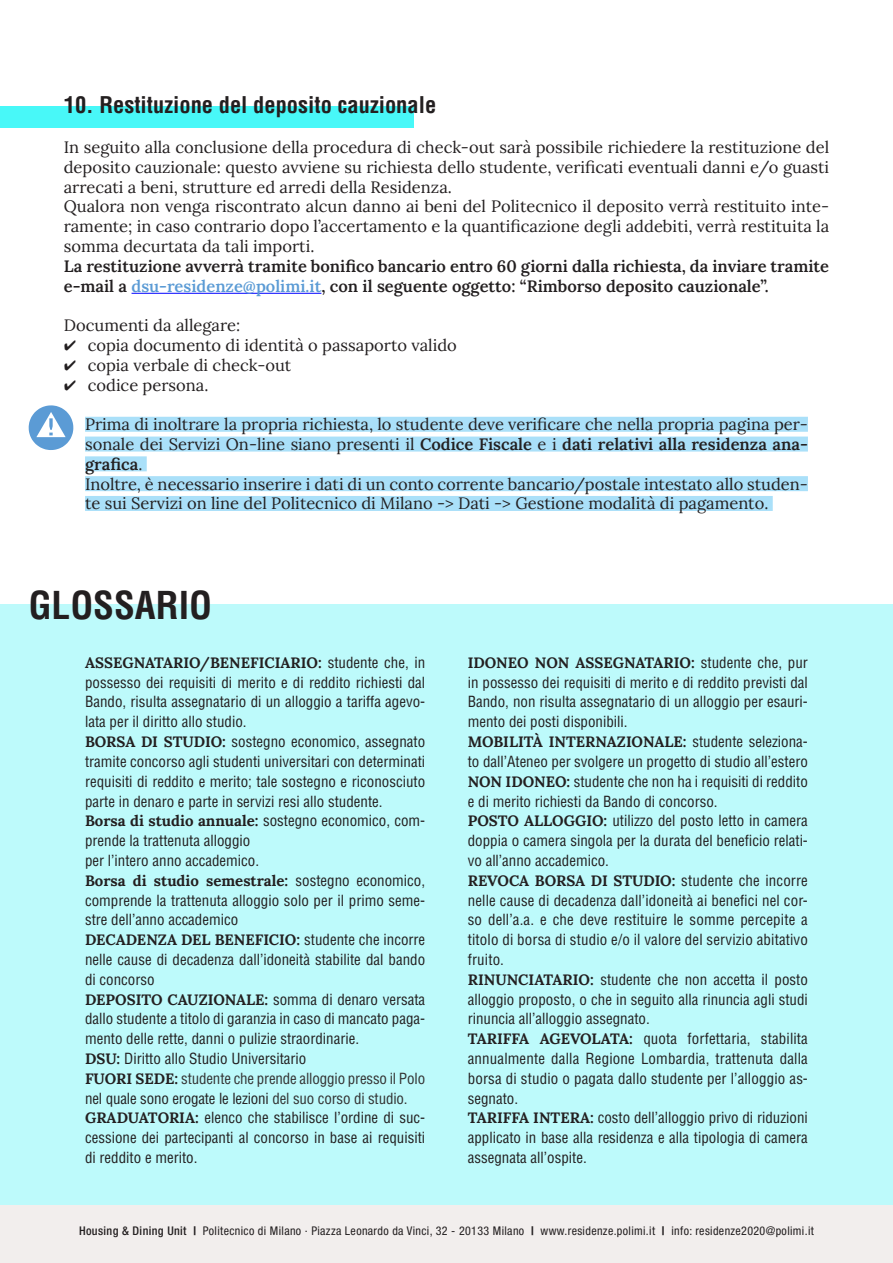
<style>
.page{position:relative;width:893px;height:1263px;background:#fff}
.page>*{position:absolute;margin:0;border:0;box-sizing:border-box;transform-origin:0 0}
.titolo{font:700 condensed 37.5px "Helvetica LT Std";color:#231f20}
.titolo-2{font:700 condensed 22.5px "Helvetica LT Std";color:#231f20}
.testo{font:16.5px/19.8px "Lora";color:#231f20;text-align:justify}
.testo-2{font:600 16.5px/19.8px "Lora";color:#231f20}
.testo-3{font:condensed 15px/19.8px "Helvetica LT Std";color:#231f20;text-align:justify}
.testo-4{font:condensed 15px/19.8px "Helvetica LT Std";letter-spacing:-.01em;color:#333}
.t1{font:condensed 12px "Helvetica Neue LT Std";letter-spacing:.03em;color:#231f20}
.s1{color:#5b9bd5}
.s2{font-weight:600}
.s3{font-family:"Lora";font-weight:700;font-stretch:normal}
.s4{font-family:"Lora";font-weight:700;font-stretch:normal;color:#231f20}
.s5{color:#231f20}
.s6{font-weight:500}
.s7{font-weight:700}
</style>
<div class="page">
<div style="left:0;top:1203px;width:893px;height:60px;background:#f2eeed"></div>
<div style="left:0;top:107px;width:414px;height:21px;background:#48f8f8"></div>
<div style="left:0;top:604px;width:893px;height:600px;background:#bdfafb"></div>
<hr style="left:132px;top:293px;width:189px;height:1px;background:#00f">
<div style="left:85px;top:417px;width:723px;height:15px;background:#aae0f9"></div>
<div style="left:85px;top:437px;width:723px;height:15px;background:#aae0f9"></div>
<div style="left:85px;top:456px;width:62px;height:15px;background:#aae0f9"></div>
<div style="left:85px;top:476px;width:723px;height:15px;background:#aae0f9"></div>
<div style="left:85px;top:496px;width:688px;height:15px;background:#aae0f9"></div>
<svg style="left:29px;top:405px;width:44px;height:45px"></svg>
<p class="titolo-2" style="left:64px;top:91px;width:374px">10. Restituzione del deposito cauzionale</p>
<p class="testo" style="left:64px;top:136px;width:767px">In seguito alla conclusione della procedura di check-out sarà possibile richiedere la restituzione del deposito cauzionale: questo avviene su richiesta dello studente, verificati eventuali danni e/o guasti arrecati a beni, strutture ed arredi della Residenza.</p>
<p class="testo" style="left:64px;top:196px;width:767px">Qualora non venga riscontrato alcun danno ai beni del Politecnico il deposito verrà restituito inte&shy;ramente; in caso contrario dopo l’accertamento e la quantificazione degli addebiti, verrà restituita la somma decurtata da tali importi.</p>
<p class="testo-2" style="left:64px;top:255px;width:767px">La restituzione avverrà tramite bonifico bancario entro 60 giorni dalla richiesta, da inviare tramite e-mail a <span class="s1">dsu-residenze@polimi.it</span>, con il seguente oggetto: “Rimborso deposito cauzionale”.</p>
<p class="testo" style="left:64px;top:314px;width:178px">Documenti da allegare:</p>
<p class="testo" style="left:88px;top:334px;width:371px">copia documento di identità o passaporto valido</p>
<p class="testo" style="left:88px;top:354px;width:205px">copia verbale di check-out</p>
<p class="testo" style="left:88px;top:374px;width:122px">codice persona.</p>
<p class="testo" style="left:85px;top:413px;width:724px">Prima di inoltrare la propria richiesta, lo studente deve verificare che nella propria pagina per&shy;sonale dei Servizi On-line siano presenti il <span class="s2">Codice Fiscale</span> e i <span class="s2">dati relativi alla residenza ana&shy;grafica</span>.</p>
<p class="testo" style="left:85px;top:473px;width:724px">Inoltre, è necessario inserire i dati di un conto corrente bancario/postale intestato allo studen&shy;te sui Servizi on line del Politecnico di Milano -&gt; Dati -&gt; Gestione modalità di pagamento.</p>
<p class="titolo" style="left:29px;top:582px;width:185px">GLOSSARIO</p>
<p class="testo-3" style="left:85px;top:652px;width:342px"><span class="s3">ASSEGNATARIO/BENEFICIARIO:</span> studente che, in possesso dei requisiti di merito e di reddito richiesti dal Bando, risulta assegnatario di un alloggio a tariffa agevo&shy;lata per il diritto allo studio.</p>
<p class="testo-3" style="left:85px;top:732px;width:342px"><span class="s3">BORSA DI STUDIO:</span> sostegno economico, assegnato tramite concorso agli studenti universitari con determinati requisiti di reddito e merito; tale sostegno e riconosciuto parte in denaro e parte in servizi resi allo studente.</p>
<p class="testo-3" style="left:85px;top:811px;width:342px"><span class="s3">Borsa di studio annuale:</span> sostegno economico, com&shy;prende la trattenuta alloggio</p>
<p class="testo-3" style="left:85px;top:850px;width:176px">per l’intero anno accademico.</p>
<p class="testo-3" style="left:85px;top:870px;width:342px"><span class="s3">Borsa di studio semestrale:</span> sostegno economico, comprende la trattenuta alloggio solo per il primo seme&shy;stre dell’anno accademico</p>
<p class="testo-3" style="left:85px;top:930px;width:342px"><span class="s3">DECADENZA DEL BENEFICIO:</span> studente che incorre nelle cause di decadenza dall’idoneità stabilite dal bando di concorso</p>
<p class="testo-3" style="left:85px;top:989px;width:342px"><span class="s3">DEPOSITO CAUZIONALE:</span> somma di denaro versata dallo studente a titolo di garanzia in caso di mancato paga&shy;mento delle rette, danni o pulizie straordinarie.</p>
<p class="testo-3" style="left:85px;top:1048px;width:223px"><span class="s3">DSU:</span> Diritto allo Studio Universitario</p>
<p class="testo-4" style="left:85px;top:1068px;width:342px"><span class="s4">FUORI SEDE:</span> studente che prende alloggio presso il Polo <span class="s5">nel quale sono erogate le lezioni</span> del suo corso di studio.</p>
<p class="testo-3" style="left:85px;top:1108px;width:342px"><span class="s3">GRADUATORIA:</span> elenco che stabilisce l’ordine di suc&shy;cessione dei partecipanti al concorso in base ai requisiti di reddito e merito.</p>
<p class="testo-3" style="left:468px;top:652px;width:342px"><span class="s3">IDONEO NON ASSEGNATARIO:</span> studente che, pur in possesso dei requisiti di merito e di reddito previsti dal Bando, non risulta assegnatario di un alloggio per esauri&shy;mento dei posti disponibili.</p>
<p class="testo-3" style="left:468px;top:732px;width:342px"><span class="s3">MOBILITÀ INTERNAZIONALE:</span> studente seleziona&shy;to dall’Ateneo per svolgere un progetto di studio all’estero</p>
<p class="testo-3" style="left:468px;top:771px;width:342px"><span class="s3">NON IDONEO:</span> studente che non ha i requisiti di reddito e di merito richiesti da Bando di concorso.</p>
<p class="testo-3" style="left:468px;top:811px;width:342px"><span class="s3">POSTO ALLOGGIO:</span> utilizzo del posto letto in camera doppia o camera singola per la durata del beneficio relati&shy;vo all’anno accademico.</p>
<p class="testo-3" style="left:468px;top:870px;width:342px"><span class="s3">REVOCA BORSA DI STUDIO:</span> studente che incorre nelle cause di decadenza dall’idoneità ai benefici nel cor&shy;so dell’a.a. e che deve restituire le somme percepite a titolo di borsa di studio e/o il valore del servizio abitativo fruito.</p>
<p class="testo-3" style="left:468px;top:969px;width:342px"><span class="s3">RINUNCIATARIO:</span> studente che non accetta il posto alloggio proposto, o che in seguito alla rinuncia agli studi rinuncia all’alloggio assegnato.</p>
<p class="testo-3" style="left:468px;top:1029px;width:342px"><span class="s3">TARIFFA AGEVOLATA:</span> quota forfettaria, stabilita annualmente dalla Regione Lombardia, trattenuta dalla borsa di studio o pagata dallo studente per l’alloggio as&shy;segnato.</p>
<p class="testo-3" style="left:468px;top:1108px;width:342px"><span class="s3">TARIFFA INTERA:</span> costo dell’alloggio privo di riduzioni applicato in base alla residenza e alla tipologia di camera assegnata all’ospite.</p>
<p class="t1" style="left:79px;top:1224px;width:736px"><span class="s6">Housing &amp; Dining Unit</span> <span class="s7">|</span> Politecnico di Milano . Piazza Leonardo da Vinci, 32 - 20133 Milano <span class="s7">|</span> www.residenze.polimi.it <span class="s7">|</span> info: residenze2020@polimi.it</p>
</div>
